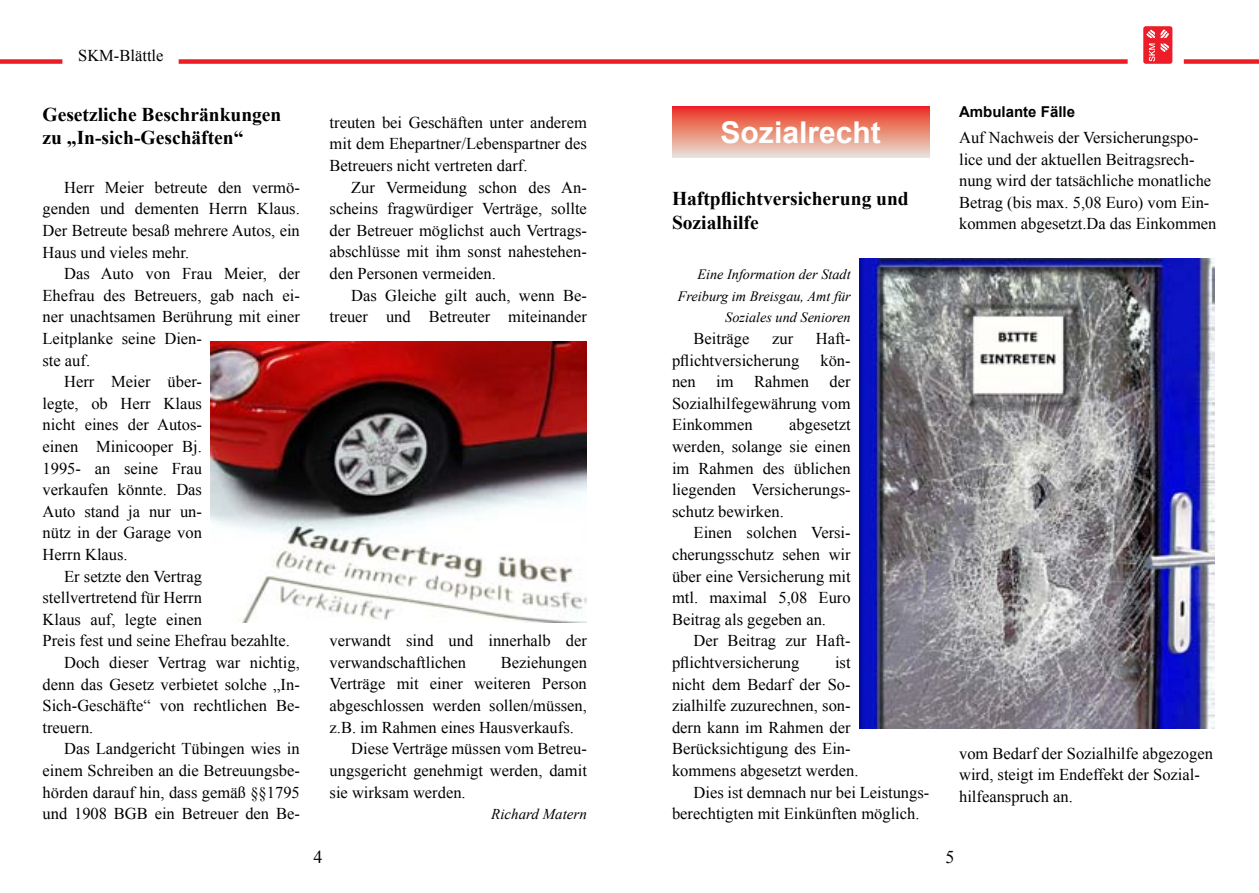
<style>
.page{position:relative;width:1259px;height:893px;background:#fff}
.page>*{position:absolute;margin:0;border:0;box-sizing:border-box;transform-origin:0 0}
.t1{font:700 30px "Arial";color:#fff}
.t2{font:700 19.5px/23.4px "Times New Roman";color:#000}
.t3{font:18px "Times New Roman";color:#000}
.t4{font:16.5px/21.6px "Times New Roman";color:#000;text-align:justify}
.t5{font:700 15px "Arial";color:#000}
.t6{font:italic 15px "Times New Roman";color:#000}
.t7{font:italic 14.25px/21.6px "Times New Roman";color:#000;text-align:right}
</style>
<div class="page">
<div style="left:179px;top:59px;width:948px;height:5px;background:#ed1d24"></div>
<div style="left:0;top:59px;width:62px;height:5px;background:#ed1d24"></div>
<div style="left:1183px;top:59px;width:76px;height:5px;background:#ed1d24"></div>
<div style="left:1143px;top:26px;width:29px;height:38px;background:#ed1c29;border-radius:3px"></div>
<svg style="left:1146px;top:29px;width:23px;height:32px"></svg>
<img style="left:859px;top:259px;width:355px;height:470px">
<img style="left:210px;top:341px;width:376px;height:282px">
<div style="left:672px;top:106px;width:257px;height:51px;background:linear-gradient(to bottom,#eb2f1d,#e7e4d2)"></div>
<p class="t4" style="left:78px;top:44px;width:87px">SKM-Blättle</p>
<p class="t2" style="left:43px;top:102px;width:240px">Gesetzliche Beschränkungen zu „In-sich-Geschäften“</p>
<p class="t4" style="left:43px;top:176px;width:259px;text-indent:22px">Herr Meier betreute den vermö&shy;genden und dementen Herrn Klaus.<br>Der Betreute besaß mehrere Autos, ein Haus und vieles mehr.</p>
<p class="t4" style="left:64px;top:263px;width:237px">Das Auto von Frau Meier, der</p>
<p class="t4" style="left:43px;top:284px;width:259px">Ehefrau des Betreuers, gab nach ei-</p>
<p class="t4" style="left:43px;top:306px;width:259px">ner unachtsamen Berührung mit einer</p>
<p class="t4" style="left:43px;top:327px;width:161px">Leitplanke seine Dien-</p>
<p class="t4" style="left:43px;top:349px;width:49px">ste auf.</p>
<p class="t4" style="left:64px;top:371px;width:139px">Herr Meier über-</p>
<p class="t4" style="left:43px;top:392px;width:161px">legte, ob Herr Klaus</p>
<p class="t4" style="left:43px;top:414px;width:161px">nicht eines der Autos-</p>
<p class="t4" style="left:43px;top:435px;width:161px">einen Minicooper Bj.</p>
<p class="t4" style="left:43px;top:457px;width:161px">1995- an seine Frau</p>
<p class="t4" style="left:43px;top:479px;width:161px">verkaufen könnte. Das</p>
<p class="t4" style="left:43px;top:500px;width:161px">Auto stand ja nur un-</p>
<p class="t4" style="left:43px;top:522px;width:161px">nütz in der Garage von</p>
<p class="t4" style="left:43px;top:543px;width:87px">Herrn Klaus.</p>
<p class="t4" style="left:64px;top:565px;width:139px">Er setzte den Vertrag</p>
<p class="t4" style="left:43px;top:586px;width:161px">stellvertretend für Herrn</p>
<p class="t4" style="left:43px;top:608px;width:161px">Klaus auf, legte einen</p>
<p class="t4" style="left:43px;top:630px;width:249px">Preis fest und seine Ehefrau bezahlte.</p>
<p class="t4" style="left:64px;top:651px;width:237px">Doch dieser Vertrag war nichtig,</p>
<p class="t4" style="left:43px;top:673px;width:259px">denn das Gesetz verbietet solche „In-</p>
<p class="t4" style="left:43px;top:694px;width:259px">Sich-Geschäfte“ von rechtlichen Be-</p>
<p class="t4" style="left:43px;top:716px;width:52px">treuern.</p>
<p class="t4" style="left:64px;top:738px;width:237px">Das Landgericht Tübingen wies in</p>
<p class="t4" style="left:43px;top:759px;width:259px">einem Schreiben an die Betreuungsbe-</p>
<p class="t4" style="left:43px;top:781px;width:259px">hörden darauf hin, dass gemäß §§1795</p>
<p class="t4" style="left:43px;top:802px;width:259px">und 1908 BGB ein Betreuer den Be-</p>
<p class="t4" style="left:330px;top:111px;width:259px">treuten bei Geschäften unter anderem mit dem Ehepartner/Lebenspartner des Betreuers nicht vertreten darf.</p>
<p class="t4" style="left:330px;top:176px;width:259px;text-indent:22px">Zur Vermeidung schon des An&shy;scheins fragwürdiger Verträge, sollte der Betreuer möglichst auch Vertrags&shy;abschlüsse mit ihm sonst nahestehen&shy;den Personen vermeiden.</p>
<p class="t4" style="left:330px;top:284px;width:259px;text-align:right">Das Gleiche gilt auch, wenn Be&shy;treuer und Betreuter miteinander</p>
<p class="t4" style="left:330px;top:630px;width:259px">verwandt sind und innerhalb der verwandschaftlichen</p>
<p class="t4" style="left:501px;top:651px;width:88px">Beziehungen</p>
<p class="t4" style="left:330px;top:673px;width:259px">Verträge mit einer weiteren Person</p>
<p class="t4" style="left:330px;top:694px;width:259px">abgeschlossen werden sollen/müssen,</p>
<p class="t4" style="left:330px;top:716px;width:246px">z.B. im Rahmen eines Hausverkaufs.</p>
<p class="t4" style="left:351px;top:738px;width:237px">Diese Verträge müssen vom Betreu-</p>
<p class="t4" style="left:330px;top:759px;width:259px">ungsgericht genehmigt werden, damit</p>
<p class="t4" style="left:330px;top:781px;width:138px">sie wirksam werden.</p>
<p class="t6" style="left:491px;top:804px;width:97px">Richard Matern</p>
<h1 class="t1" style="left:720px;top:113px;width:162px">Sozialrecht</h1>
<p class="t2" style="left:672px;top:186px;width:238px">Haftpflichtversicherung und<br>Sozialhilfe</p>
<p class="t7" style="left:678px;top:263px;width:174px">Eine Information der Stadt<br>Freiburg im Breisgau, Amt für<br>Soziales und Senioren</p>
<p class="t4" style="left:693px;top:327px;width:57px">Beiträge</p>
<p class="t4" style="left:772px;top:327px;width:23px">zur</p>
<p class="t4" style="left:816px;top:327px;width:36px">Haft-</p>
<p class="t4" style="left:672px;top:349px;width:129px">pflichtversicherung</p>
<p class="t4" style="left:672px;top:349px;width:180px;text-indent:148px">kön&shy;nen im Rahmen der Sozialhilfegewährung vom Einkommen</p>
<p class="t4" style="left:672px;top:414px;width:180px;text-indent:117px">abgesetzt werden, solange sie einen im Rahmen des üblichen liegenden Versicherungs&shy;schutz bewirken.</p>
<p class="t4" style="left:672px;top:522px;width:180px;text-indent:22px">Einen solchen Versi&shy;cherungsschutz sehen wir über eine Versicherung mit mtl. maximal 5,08 Euro Beitrag als gegeben an.</p>
<p class="t4" style="left:672px;top:630px;width:180px;text-indent:22px">Der Beitrag zur Haft&shy;pflichtversicherung</p>
<p class="t4" style="left:835px;top:651px;width:17px">ist</p>
<p class="t4" style="left:672px;top:673px;width:180px">nicht dem Bedarf der So-</p>
<p class="t4" style="left:672px;top:694px;width:180px">zialhilfe zuzurechnen, son-</p>
<p class="t4" style="left:672px;top:716px;width:180px">dern kann im Rahmen der</p>
<p class="t4" style="left:672px;top:738px;width:180px">Berücksichtigung des Ein-</p>
<p class="t4" style="left:672px;top:759px;width:188px">kommens abgesetzt werden.</p>
<p class="t4" style="left:693px;top:781px;width:237px">Dies ist demnach nur bei Leistungs-</p>
<p class="t4" style="left:672px;top:802px;width:249px">berechtigten mit Einkünften möglich.</p>
<p class="t5" style="left:959px;top:102px;width:117px">Ambulante Fälle</p>
<p class="t4" style="left:959px;top:126px;width:259px;text-align:left">Auf Nachweis der Versicherungspo&shy;lice und der aktuellen Beitragsrech&shy;nung wird der tatsächliche monatliche Betrag (bis max. 5,08 Euro) vom Ein&shy;kommen abgesetzt.Da das Einkommen</p>
<p class="t4" style="left:959px;top:742px;width:255px;text-align:left">vom Bedarf der Sozialhilfe abgezogen wird, steigt im Endeffekt der Sozial&shy;hilfeanspruch an.</p>
<p class="t3" style="left:313px;top:845px;width:10px">4</p>
<p class="t3" style="left:945px;top:844px;width:10px">5</p>
</div>
